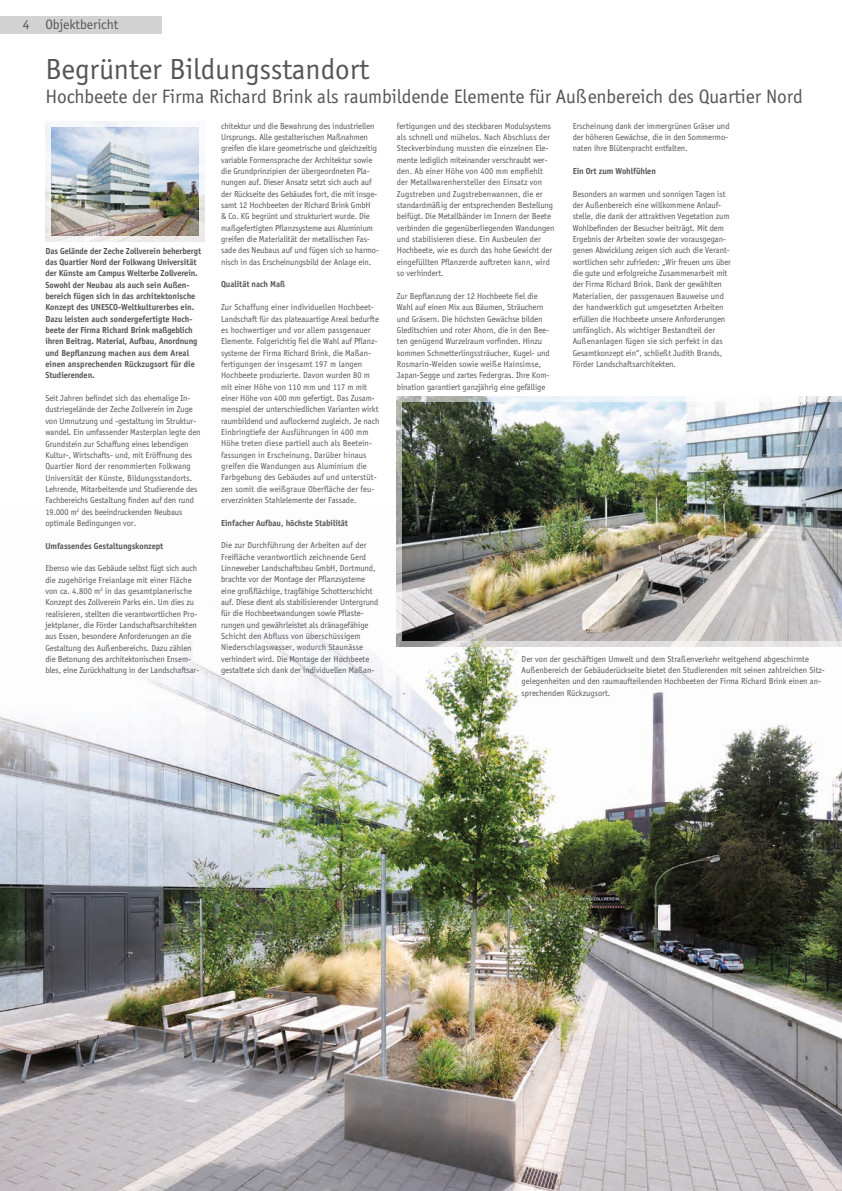
<style>
.page{position:relative;width:842px;height:1191px;background:#fff}
.page>*{position:absolute;margin:0;border:0;box-sizing:border-box;transform-origin:0 0}
.t1{font:30px "Officina Sans";color:#575656}
.t2{font:20px "Officina Sans";letter-spacing:-.005em;color:#575656}
.t3{font:14px "Officina Sans";color:#575656}
.t4{font:9px/11.3px "Officina Sans";letter-spacing:-.005em;color:#575656}
.t5{font:700 9px/11.3px "Officina Sans";letter-spacing:-.005em;color:#575656}
</style>
<div class="page">
<img style="left:0;top:504px;width:842px;height:687px">
<div style="left:0;top:16px;width:162px;height:17px;background:#d2d2d2"></div>
<img style="left:397px;top:397px;width:445px;height:249px">
<img style="left:403px;top:403px;width:439px;height:238px">
<img style="left:45px;top:122px;width:159px;height:119px">
<img style="left:51px;top:128px;width:147px;height:107px">
<img style="left:384px;top:557px;width:169px;height:157px">
<h3 class="t3" style="left:23px;top:16px;width:97px">4 Objektbericht</h3>
<h1 class="t1" style="left:45px;top:53px;width:325px">Begrünter Bildungsstandort</h1>
<h2 class="t2" style="left:45px;top:85px;width:759px">Hochbeete der Firma Richard Brink als raumbildende Elemente für Außenbereich des Quartier Nord</h2>
<p class="t5" style="left:45px;top:245px;width:157px">Das Gelände der Zeche Zollverein beherbergt das Quartier Nord der Folkwang Universität der Künste am Campus Welterbe Zollverein.<br>Sowohl der Neubau als auch sein Außen&shy;bereich fügen sich in das architektonische Konzept des UNESCO-Weltkulturerbes ein.<br>Dazu leisten auch sondergefertigte Hoch&shy;beete der Firma Richard Brink maßgeblich ihren Beitrag. Material, Aufbau, Anordnung und Bepflanzung machen aus dem Areal einen ansprechenden Rückzugsort für die Studierenden.</p>
<p class="t4" style="left:45px;top:392px;width:157px">Seit Jahren befindet sich das ehemalige In&shy;dustriegelände der Zeche Zollverein im Zuge von Umnutzung und -gestaltung im Struktur&shy;wandel. Ein umfassender Masterplan legte den Grundstein zur Schaffung eines lebendigen Kultur-, Wirtschafts- und, mit Eröffnung des Quartier Nord der renommierten Folkwang Universität der Künste, Bildungsstandorts.<br>Lehrende, Mitarbeitende und Studierende des Fachbereichs Gestaltung finden auf den rund 19.000 m<sup>2</sup> des beeindruckenden Neubaus optimale Bedingungen vor.</p>
<p class="t5" style="left:45px;top:540px;width:119px">Umfassendes Gestaltungskonzept</p>
<p class="t4" style="left:45px;top:563px;width:155px">Ebenso wie das Gebäude selbst fügt sich auch die zugehörige Freianlage mit einer Fläche von ca. 4.800 m<sup>2</sup> in das gesamtplanerische Konzept des Zollverein Parks ein. Um dies zu realisieren, stellten die verantwortlichen Pro&shy;jektplaner, die Förder Landschaftsarchitekten aus Essen, besondere Anforderungen an die Gestaltung des Außenbereichs. Dazu zählen die Betonung des architektonischen Ensem&shy;bles, eine Zurückhaltung in der Landschaftsar-</p>
<p class="t4" style="left:221px;top:120px;width:159px">chitektur und die Bewahrung des industriellen Ursprungs. Alle gestalterischen Maßnahmen greifen die klare geometrische und gleichzeitig variable Formensprache der Architektur sowie die Grundprinzipien der übergeordneten Pla&shy;nungen auf. Dieser Ansatz setzt sich auch auf der Rückseite des Gebäudes fort, die mit insge&shy;samt 12 Hochbeeten der Richard Brink GmbH<br>&amp; Co. KG begrünt und strukturiert wurde. Die maßgefertigten Pflanzsysteme aus Aluminium greifen die Materialität der metallischen Fas&shy;sade des Neubaus auf und fügen sich so harmo&shy;nisch in das Erscheinungsbild der Anlage ein.</p>
<p class="t5" style="left:221px;top:279px;width:66px">Qualität nach Maß</p>
<p class="t4" style="left:221px;top:302px;width:160px">Zur Schaffung einer individuellen Hochbeet-Landschaft für das plateauartige Areal bedurfte es hochwertiger und vor allem passgenauer Elemente. Folgerichtig fiel die Wahl auf Pflanz&shy;systeme der Firma Richard Brink, die Maßan&shy;fertigungen der insgesamt 197 m langen Hochbeete produzierte. Davon wurden 80 m mit einer Höhe von 110 mm und 117 m mit einer Höhe von 400 mm gefertigt. Das Zusam&shy;menspiel der unterschiedlichen Varianten wirkt raumbildend und auflockernd zugleich. Je nach Einbringtiefe der Ausführungen in 400 mm Höhe treten diese partiell auch als Beetein&shy;fassungen in Erscheinung. Darüber hinaus greifen die Wandungen aus Aluminium die Farbgebung des Gebäudes auf und unterstüt&shy;zen somit die weißgraue Oberfläche der feu&shy;erverzinkten Stahlelemente der Fassade.</p>
<p class="t5" style="left:221px;top:517px;width:128px">Einfacher Aufbau, höchste Stabilität</p>
<p class="t4" style="left:221px;top:540px;width:159px">Die zur Durchführung der Arbeiten auf der Freifläche verantwortlich zeichnende Gerd Linneweber Landschaftsbau GmbH, Dortmund, brachte vor der Montage der Pflanzsysteme eine großflächige, tragfähige Schotterschicht auf. Diese dient als stabilisierender Untergrund für die Hochbeetwandungen sowie Pflaste&shy;rungen und gewährleistet als dränagefähige Schicht den Abfluss von überschüssigem Niederschlagswasser, wodurch Staunässe verhindert wird. Die Montage der Hochbeete gestaltete sich dank der individuellen Maßan-</p>
<p class="t4" style="left:397px;top:120px;width:159px">fertigungen und des steckbaren Modulsystems als schnell und mühelos. Nach Abschluss der Steckverbindung mussten die einzelnen Ele&shy;mente lediglich miteinander verschraubt wer&shy;den. Ab einer Höhe von 400 mm empfiehlt der Metallwarenhersteller den Einsatz von Zugstreben und Zugstrebenwannen, die er standardmäßig der entsprechenden Bestellung beifügt. Die Metallbänder im Innern der Beete verbinden die gegenüberliegenden Wandungen und stabilisieren diese. Ein Ausbeulen der Hochbeete, wie es durch das hohe Gewicht der eingefüllten Pflanzerde auftreten kann, wird so verhindert.</p>
<p class="t4" style="left:397px;top:290px;width:154px">Zur Bepflanzung der 12 Hochbeete fiel die Wahl auf einen Mix aus Bäumen, Sträuchern und Gräsern. Die höchsten Gewächse bilden Gleditschien und roter Ahorn, die in den Bee&shy;ten genügend Wurzelraum vorfinden. Hinzu kommen Schmetterlingssträucher, Kugel- und Rosmarin-Weiden sowie weiße Hainsimse, Japan-Segge und zartes Federgras. Ihre Kom&shy;bination garantiert ganzjährig eine gefällige</p>
<p class="t4" style="left:573px;top:120px;width:158px">Erscheinung dank der immergrünen Gräser und der höheren Gewächse, die in den Sommermo&shy;naten ihre Blütenpracht entfalten.</p>
<p class="t5" style="left:573px;top:165px;width:85px">Ein Ort zum Wohlfühlen</p>
<p class="t4" style="left:573px;top:188px;width:160px">Besonders an warmen und sonnigen Tagen ist der Außenbereich eine willkommene Anlauf&shy;stelle, die dank der attraktiven Vegetation zum Wohlbefinden der Besucher beiträgt. Mit dem Ergebnis der Arbeiten sowie der vorausgegan&shy;genen Abwicklung zeigen sich auch die Verant&shy;wortlichen sehr zufrieden: „Wir freuen uns über die gute und erfolgreiche Zusammenarbeit mit der Firma Richard Brink. Dank der gewählten Materialien, der passgenauen Bauweise und der handwerklich gut umgesetzten Arbeiten erfüllen die Hochbeete unsere Anforderungen umfänglich. Als wichtiger Bestandteil der Außenanlagen fügen sie sich perfekt in das Gesamtkonzept ein“, schließt Judith Brands, Förder Landschaftsarchitekten.</p>
<p class="t4" style="left:522px;top:653px;width:305px">Der von der geschäftigen Umwelt und dem Straßenverkehr weitgehend abgeschirmte Außenbereich der Gebäuderückseite bietet den Studierenden mit seinen zahlreichen Sitz&shy;gelegenheiten und den raumaufteilenden Hochbeeten der Firma Richard Brink einen an&shy;sprechenden Rückzugsort.</p>
</div>
